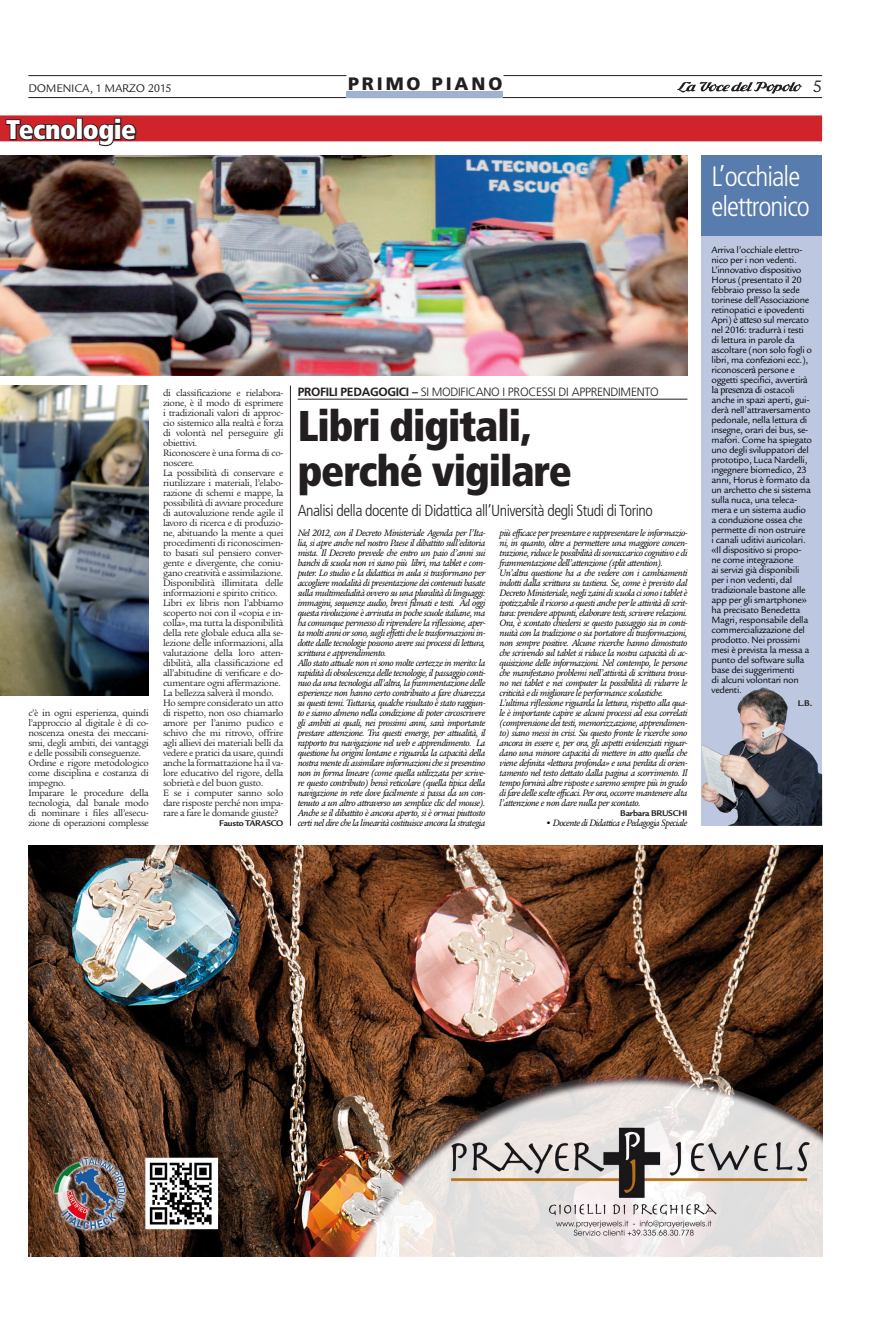
<style>
.page{position:relative;width:893px;height:1333px;background:#fff}
.page>*{position:absolute;margin:0;border:0;box-sizing:border-box;transform-origin:0 0}
.t1{font:900 condensed 43px/45px "Frutiger LT";letter-spacing:-.025em;color:#231f20}
.t2{font:300 condensed 28px/30px "Frutiger LT";letter-spacing:-.035em;color:#fff}
.t3{font:900 condensed 27px "Frutiger LT";letter-spacing:-.02em;color:#fff}
.t4{font:900 18px "Frutiger LT";letter-spacing:.16em;color:#231f20}
.t5{font:18px "Legacy San ITC";color:#231f20}
.t6{font:300 condensed 16px "Frutiger LT";letter-spacing:-.03em;color:#231f20}
.t7{font:300 12px "Frutiger LT";letter-spacing:-.025em;color:#231f20}
.t8{font:12px "Legacy San ITC";letter-spacing:-.015em;color:#231f20}
.t9{font:italic 10px/10px "Legacy Ser ITC";letter-spacing:-.04em;color:#000}
.t10{font:10px/10px "Legacy Ser ITC";letter-spacing:-.03em;color:#231f20}
.t11{font:10px/10px "Legacy San ITC";letter-spacing:-.03em;color:#000}
.t12{font:10px "Times New Roman";letter-spacing:-.03em;color:#000}
.t13{font:700 9px "Legacy San ITC";letter-spacing:-.03em;color:#231f20}
.s1{font-weight:700}
.s2{font-family:"Times New Roman"}
.s3{font-family:"Legacy San ITC"}
</style>
<div class="page">
<svg style="left:677px;top:82px;width:125px;height:11px"></svg>
<hr style="left:28px;top:97px;width:794px;height:1px;background:#231f20">
<hr style="left:28px;top:75px;width:318px;height:1px;background:#231f20">
<hr style="left:503px;top:75px;width:319px;height:1px;background:#231f20">
<div style="left:346px;top:92px;width:156px;height:6px;background:#a0b1d1"></div>
<img style="left:28px;top:845px;width:794px;height:410px">
<svg style="left:0;top:115px;width:822px;height:32px"></svg>
<img style="left:0;top:155px;width:687px;height:220px">
<div style="left:702px;top:225px;width:120px;height:600px;background:#bdc7df"></div>
<div style="left:702px;top:155px;width:120px;height:80px;background:#597cae"></div>
<hr style="left:298px;top:399px;width:389px;height:1px;background:#231f20">
<img style="left:0;top:385px;width:149px;height:310px">
<hr style="left:290px;top:385px;width:1px;height:440px;background:#231f20">
<img style="left:702px;top:687px;width:120px;height:138px">
<p class="t8" style="left:28px;top:82px;width:145px">domenica, 1 marzo 2015</p>
<h3 class="t4" style="left:348px;top:73px;width:156px">PRIMO PIANO</h3>
<h3 class="t5" style="left:812px;top:76px;width:11px">5</h3>
<h3 class="t3" style="left:6px;top:113px;width:132px">Tecnologie</h3>
<p class="t10" style="left:28px;top:707px;width:122px">c’è in ogni esperienza, quindi l’approccio al digitale è di co&shy;noscenza onesta dei meccani&shy;smi, degli ambiti, dei vantaggi e delle possibili conseguenze.<br>Ordine e rigore metodologico come disciplina e costanza di impegno.<br>Imparare le procedure della tecnologia, dal banale modo di nominare i files all’esecu&shy;zione di operazioni complesse</p>
<p class="t10" style="left:163px;top:387px;width:122px">di classificazione e rielabora&shy;zione, è il modo di esprimere i tradizionali valori di approc&shy;cio sistemico alla realtà e forza di volontà nel perseguire gli obiettivi.<br>Riconoscere è una forma di co&shy;noscere.<br>La possibilità di conservare e riutilizzare i materiali, l’elabo&shy;razione di schemi e mappe, la possibilità di avviare procedure di autovaluzione rende agile il lavoro di ricerca e di produzio&shy;ne, abituando la mente a quei procedimenti di riconoscimen&shy;to basati sul pensiero conver&shy;gente e divergente, che coniu&shy;gano creatività e assimilazione.<br>Disponibilità illimitata delle informazioni e spirito critico.<br>Libri ex libris non l’abbiamo scoperto noi con il «copia e in&shy;colla», ma tutta la disponibilità della rete globale educa alla se&shy;lezione delle informazioni, alla valutazione della loro atten&shy;dibilità, alla classificazione ed all’abitudine di verificare e do&shy;cumentare ogni affermazione.<br>La bellezza salverà il mondo.<br>Ho sempre considerato un atto di rispetto, non oso chiamarlo amore per l’animo pudico e schivo che mi ritrovo, offrire agli allievi dei materiali belli da vedere e pratici da usare, quindi anche la formattazione ha il va&shy;lore educativo del rigore, della sobrietà e del buon gusto.<br>E se i computer sanno solo dare risposte perché non impa&shy;rare a fare le domande giuste?</p>
<p class="t13" style="left:219px;top:817px;width:66px">Fausto TARASCO</p>
<p class="t7" style="left:298px;top:384px;width:363px"><span class="s1">PROFILI PEDAGOGICI –</span> SI MODIFICANO I PROCESSI DI APPRENDIMENTO</p>
<h1 class="t1" style="left:298px;top:403px;width:276px">Libri digitali, perché vigilare</h1>
<h3 class="t6" style="left:298px;top:501px;width:357px">Analisi della docente di Didattica all’Università degli Studi di Torino</h3>
<p class="t9" style="left:298px;top:527px;width:189px">Nel 2012, con il Decreto Ministeriale Agenda per l’Ita&shy;lia, si apre anche nel nostro Paese il dibattito sull’editoria mista. Il Decreto prevede che entro un paio d’anni sui banchi di scuola non vi siano più libri, ma tablet e com&shy;puter. Lo studio e la didattica in aula si trasformano per accogliere modalità di presentazione dei contenuti basate sulla multimedialità ovvero su una pluralità di linguaggi: immagini, sequenze audio, brevi filmati e testi. Ad oggi questa rivoluzione è arrivata in poche scuole italiane, ma ha comunque permesso di riprendere la riflessione, aper&shy;ta molti anni or sono, sugli effetti che le trasformazioni in&shy;dotte dalle tecnologie possono avere sui processi di lettura, scrittura e apprendimento.<br>Allo stato attuale non vi sono molte certezze in merito: la rapidità di obsolescenza delle tecnologie, il passaggio conti&shy;nuo da una tecnologia all’altra, la frammentazione delle esperienze non hanno certo contribuito a fare chiarezza su questi temi. Tuttavia, qualche risultato è stato raggiun&shy;to e siamo almeno nella condizione di poter circoscrivere gli ambiti ai quali, nei prossimi anni, sarà importante prestare attenzione. Tra questi emerge, per attualità, il rapporto tra navigazione nel web e apprendimento. La questione ha origini lontane e riguarda la capacità della nostra mente di assimilare informazioni che si presentino non in forma lineare (come quella utilizzata per scrive&shy;re questo contributo) bensì reticolare (quella tipica della navigazione in rete dove facilmente si passa da un con&shy;tenuto a un altro attraverso un semplice clic del mouse).<br>Anche se il dibattito è ancora aperto, si è ormai piuttosto certi nel dire che la linearità costituisce ancora la strategia</p>
<p class="t9" style="left:500px;top:527px;width:189px">più efficace per presentare e rappresentare le informazio&shy;ni, in quanto, oltre a permettere una maggiore concen&shy;trazione, riduce le possibilità di sovraccarico cognitivo e di frammentazione dell’attenzione (split attention).<br>Un’altra questione ha a che vedere con i cambiamenti indotti dalla scrittura su tastiera. Se, come è previsto dal Decreto Ministeriale, negli zaini di scuola ci sono i tablet è ipotizzabile il ricorso a questi anche per le attività di scrit&shy;tura: prendere appunti, elaborare testi, scrivere relazioni.<br>Ora, è scontato chiedersi se questo passaggio sia in conti&shy;nuità con la tradizione o sia portatore di trasformazioni, non sempre positive. Alcune ricerche hanno dimostrato che scrivendo sul tablet si riduce la nostra capacità di ac&shy;quisizione delle informazioni. Nel contempo, le persone che manifestano problemi nell’attività di scrittura trova&shy;no nei tablet e nei computer la possibilità di ridurre le criticità e di migliorare le performance scolastiche.<br>L’ultima riflessione riguarda la lettura, rispetto alla qua&shy;le è importante capire se alcuni processi ad essa correlati (comprensione dei testi, memorizzazione, apprendimen&shy;to) siano messi in crisi. Su questo fronte le ricerche sono ancora in essere e, per ora, gli aspetti evidenziati riguar&shy;dano una minore capacità di mettere in atto quella che viene definita «lettura profonda» e una perdita di orien&shy;tamento nel testo dettato dalla pagina a scorrimento. Il tempo fornirà altre risposte e saremo sempre più in grado di fare delle scelte efficaci. Per ora, occorre mantenere alta l’attenzione e non dare nulla per scontato.</p>
<p class="t13" style="left:620px;top:807px;width:69px">Barbara BRUSCHI</p>
<p class="t9" style="left:545px;top:817px;width:144px">• Docente di Didattica e Pedagogia Speciale</p>
<h2 class="t2" style="left:711px;top:162px;width:100px">L’occhiale elettronico</h2>
<p class="t11" style="left:711px;top:244px;width:102px">Arriva l’occhiale elettro&shy;nico per i non vedenti.<br>L’innovativo dispositivo<br>Horus (presentato il 20 febbraio presso la sede torinese dell’Associazione retinopatici e ipovedenti<br>Apri) <span class="s2">è atteso</span> sul mercato nel 2016: tradurrà i testi di lettura in parole da ascoltare (non solo fogli o libri, ma confezioni ecc.), riconoscer<span class="s2">à</span> persone e oggetti specifici, avvertir<span class="s2">à</span></p>
<p class="t12" style="left:711px;top:382px;width:85px">la presenza d<span class="s3">i ostacoli</span></p>
<p class="t11" style="left:711px;top:394px;width:102px">anche in spazi aperti, gui&shy;derà nell’attraversamento pedonale, nella lettura di insegne, orari dei bus, se&shy;mafori. Come ha spiegato uno degli sviluppatori del prototipo, Luca N ardelli, ingegnere biomedico, 23 anni, Horus è formato da un archetto che si sistema sulla nuca, una teleca&shy;mera e un sistema audio a conduzione ossea che permette di non ostruire<br>i canali uditivi auricolari. <span class="s2">«</span>I l dispositivo si propo&shy;ne come integrazione<br>ai servizi già disponibili per i non vedenti, dal tradizionale bastone alle app per gli smartphone<span class="s2">» </span>ha precisato Benedetta<br>Magri, responsabile della commercializzazione del prodotto. N ei prossimi mesi è prevista la messa a punto del software sulla base dei suggerimenti<br>di alcuni volontari non vedenti.</p>
<p class="t13" style="left:798px;top:697px;width:16px">L.B.</p>
</div>
